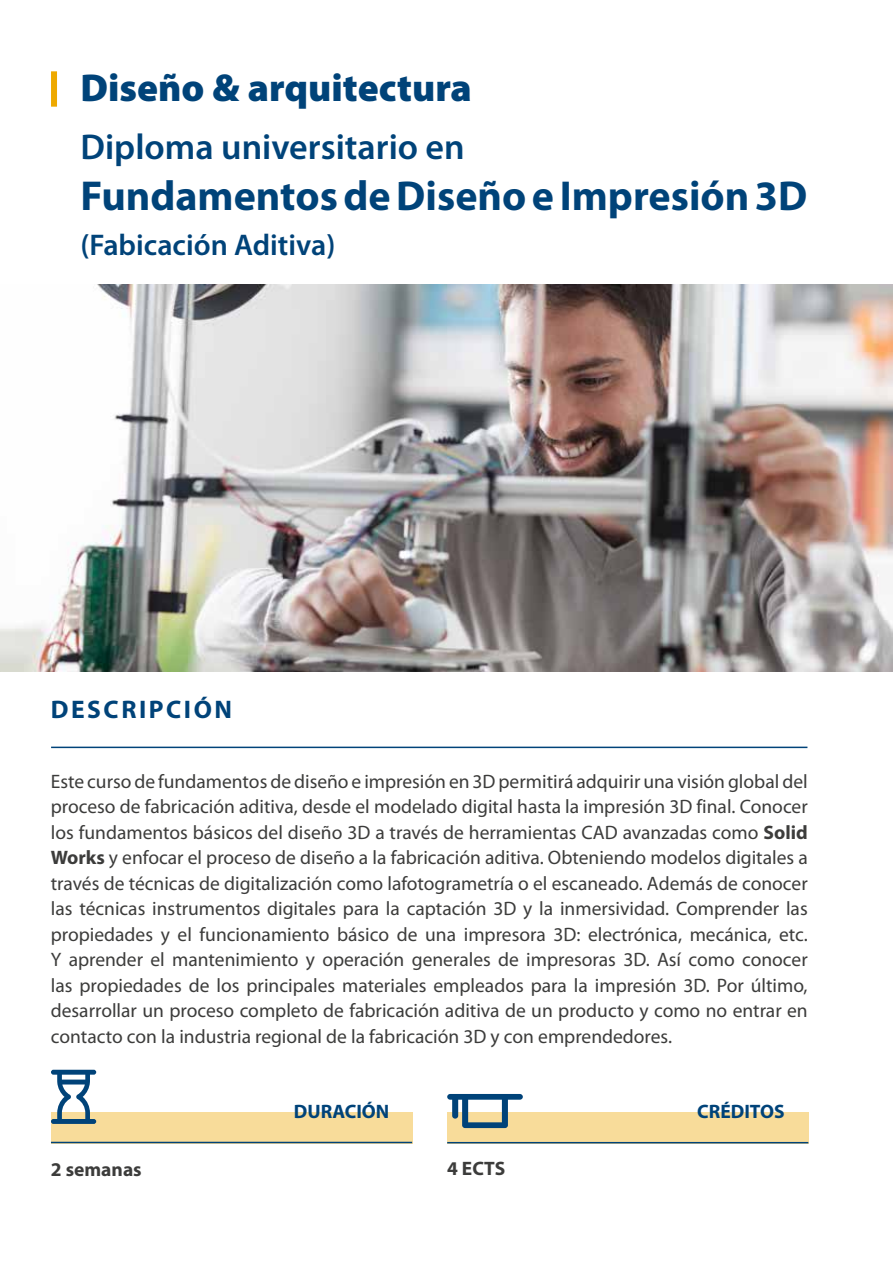
<style>
.page{position:relative;width:893px;height:1263px;background:#fff}
.page>*{position:absolute;margin:0;border:0;box-sizing:border-box;transform-origin:0 0}
.t1{font:700 42px "Myriad Pro";color:#004379}
.t2{font:900 39px "Myriad Pro";color:#004379}
.t3{font:600 36px "Myriad Pro";color:#004379}
.t4{font:600 30px "Myriad Pro";color:#004379}
.t5{font:700 25.5px "Myriad Pro";letter-spacing:.1em;color:#004379}
.t6{font:19.5px/25.5px "Myriad Pro";color:#3c3c3b;text-align:justify}
.t7{font:700 19.5px "Myriad Pro";color:#004379}
.t8{font:700 19.5px "Myriad Pro";color:#3c3c3b}
.s1{font-weight:700}
</style>
<div class="page">
<hr style="left:51px;top:747px;width:756px;height:1px;background:#004379">
<div style="left:51px;top:1112px;width:361px;height:32px;background:#f8dc9a"></div>
<svg style="left:51px;top:1070px;width:45px;height:54px"></svg>
<hr style="left:51px;top:1142px;width:361px;height:1px;background:#004379">
<div style="left:447px;top:1112px;width:361px;height:32px;background:#f8dc9a"></div>
<hr style="left:447px;top:1142px;width:361px;height:1px;background:#004379">
<svg style="left:447px;top:1094px;width:76px;height:34px"></svg>
<div style="left:51px;top:71px;width:6px;height:36px;background:#eea900"></div>
<img style="left:0;top:285px;width:893px;height:387px">
<h2 class="t2" style="left:80px;top:62px;width:393px">Diseño &amp; arquitectura</h2>
<h3 class="t3" style="left:80px;top:124px;width:386px">Diploma universitario en</h3>
<h1 class="t1" style="left:80px;top:168px;width:729px">Fundamentos de Diseño e Impresión 3D</h1>
<h3 class="t4" style="left:80px;top:225px;width:256px">(Fabicación Aditiva)</h3>
<h3 class="t5" style="left:51px;top:692px;width:183px">DESCRIPCIÓN</h3>
<p class="t6" style="left:51px;top:768px;width:758px">Este curso de fundamentos de diseño e impresión en 3D permitirá adquirir una visión global del proceso de fabricación aditiva, desde el modelado digital hasta la impresión 3D final. Conocer los fundamentos básicos del diseño 3D a través de herramientas CAD avanzadas como <span class="s1">Solid Works</span> y enfocar el proceso de diseño a la fabricación aditiva. Obteniendo modelos digitales a través de técnicas de digitalización como lafotogrametría o el escaneado. Además de conocer las técnicas instrumentos digitales para la captación 3D y la inmersividad. Comprender las propiedades y el funcionamiento básico de una impresora 3D: electrónica, mecánica, etc.<br>Y aprender el mantenimiento y operación generales de impresoras 3D. Así como conocer las propiedades de los principales materiales empleados para la impresión 3D. Por último, desarrollar un proceso completo de fabricación aditiva de un producto y como no entrar en contacto con la industria regional de la fabricación 3D y con emprendedores.</p>
<p class="t7" style="left:294px;top:1099px;width:97px">DURACIÓN</p>
<p class="t8" style="left:51px;top:1156px;width:92px">2 semanas</p>
<p class="t8" style="left:447px;top:1155px;width:60px">4 ECTS</p>
<p class="t7" style="left:697px;top:1099px;width:89px">CRÉDITOS</p>
</div>
